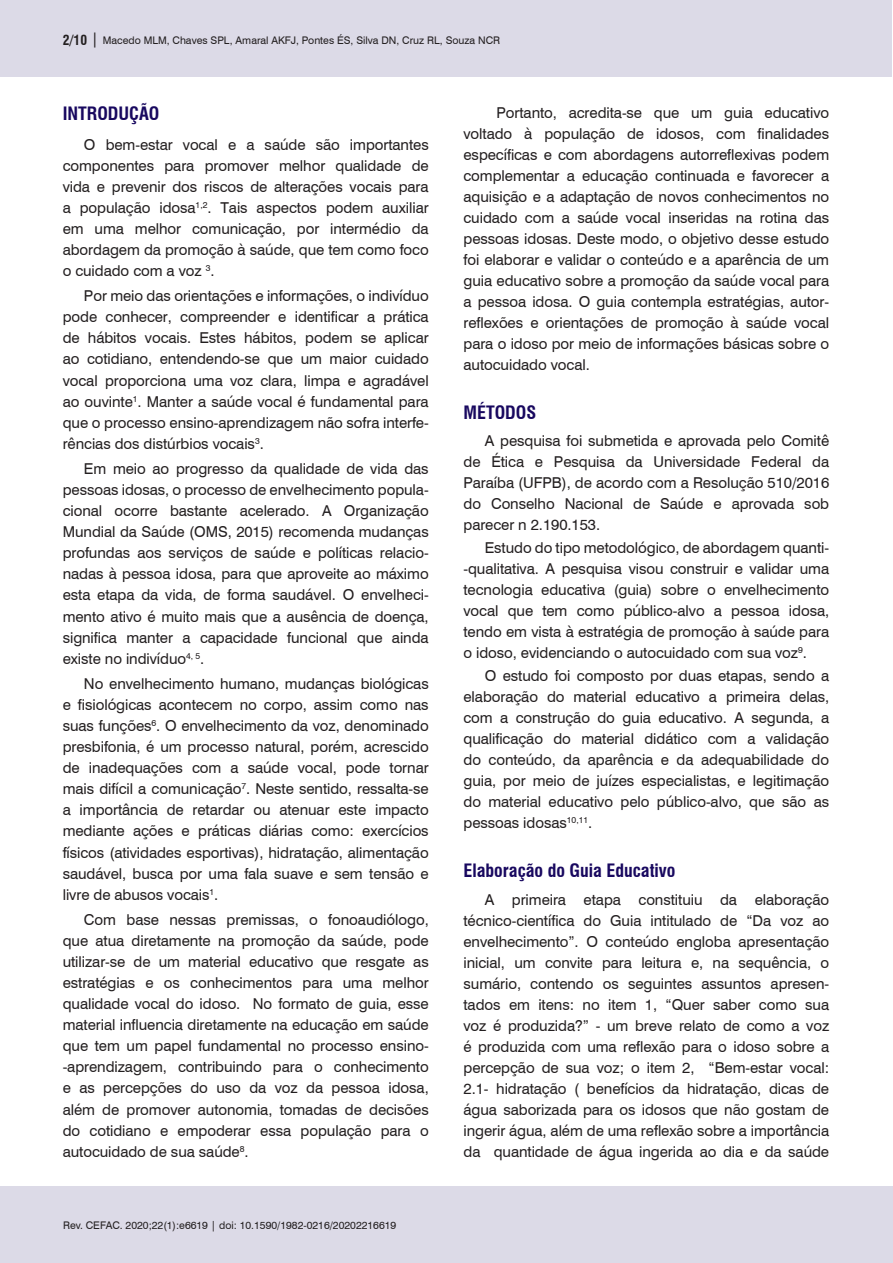
<style>
.page{position:relative;width:893px;height:1263px;background:#fff}
.page>*{position:absolute;margin:0;border:0;box-sizing:border-box;transform-origin:0 0}
.Nivel_2{font:700 condensed 18px "Swiss 721 BT";color:#18085f}
.Nivel_1{font:700 condensed 18px "Swiss 721 BT";color:#18085f}
.Corpo_do_texto{font:15px/21px "Swiss 721 BT";letter-spacing:-.005em;color:#231f20;text-align:justify}
.t1{font:10.5px "Swiss 721 BT";color:#231f20}
.s1{font-weight:700;font-stretch:condensed;font-size:13.5px}
.s2{font-size:15px}
</style>
<div class="page">
<div style="left:0;top:1186px;width:892px;height:77px;background:#dcdae7"></div>
<div style="left:0;top:0;width:892px;height:77px;background:#dcdae7"></div>
<p class="t1" style="left:63px;top:33px;width:439px"><span class="s1">2/10</span> <span class="s2">|</span> Macedo MLM, Chaves SPL, Amaral AKFJ, Pontes ÉS, Silva DN, Cruz RL, Souza NCR</p>
<p class="Nivel_1" style="left:63px;top:103px;width:98px">INTRODUÇÃO</p>
<p class="Corpo_do_texto" style="left:63px;top:133px;width:368px;text-indent:21px">O bem-estar vocal e a saúde são importantes componentes para promover melhor qualidade de vida e prevenir dos riscos de alterações vocais para a população idosa<sup>1,2</sup>. Tais aspectos podem auxiliar em uma melhor comunicação, por intermédio da abordagem da promoção à saúde, que tem como foco o cuidado com a voz <sup>3</sup>.</p>
<p class="Corpo_do_texto" style="left:63px;top:285px;width:368px;text-indent:21px">Por meio das orientações e informações, o indivíduo pode conhecer, compreender e identificar a prática de hábitos vocais. Estes hábitos, podem se aplicar ao cotidiano, entendendo-se que um maior cuidado vocal proporciona uma voz clara, limpa e agradável ao ouvinte<sup>1</sup>. Manter a saúde vocal é fundamental para que o processo ensino-aprendizagem não sofra interfe&shy;rências dos distúrbios vocais<sup>3</sup>.</p>
<p class="Corpo_do_texto" style="left:63px;top:458px;width:368px;text-indent:21px">Em meio ao progresso da qualidade de vida das pessoas idosas, o processo de envelhecimento popula&shy;cional ocorre bastante acelerado. A Organização Mundial da Saúde (OMS, 2015) recomenda mudanças profundas aos serviços de saúde e políticas relacio&shy;nadas à pessoa idosa, para que aproveite ao máximo esta etapa da vida, de forma saudável. O envelheci&shy;mento ativo é muito mais que a ausência de doença, significa manter a capacidade funcional que ainda existe no indivíduo<sup>4,</sup> <sup>5</sup>.</p>
<p class="Corpo_do_texto" style="left:63px;top:672px;width:368px;text-indent:21px">No envelhecimento humano, mudanças biológicas e fisiológicas acontecem no corpo, assim como nas suas funções<sup>6</sup>. O envelhecimento da voz, denominado presbifonia, é um processo natural, porém, acrescido de inadequações com a saúde vocal, pode tornar mais difícil a comunicação<sup>7</sup>. Neste sentido, ressalta-se a importância de retardar ou atenuar este impacto mediante ações e práticas diárias como: exercícios físicos (atividades esportivas), hidratação, alimentação saudável, busca por uma fala suave e sem tensão e livre de abusos vocais<sup>1</sup>.</p>
<p class="Corpo_do_texto" style="left:63px;top:908px;width:368px;text-indent:21px">Com base nessas premissas, o fonoaudiólogo, que atua diretamente na promoção da saúde, pode utilizar-se de um material educativo que resgate as estratégias e os conhecimentos para uma melhor qualidade vocal do idoso. No formato de guia, esse material influencia diretamente na educação em saúde que tem um papel fundamental no processo ensino--aprendizagem, contribuindo para o conhecimento e as percepções do uso da voz da pessoa idosa, além de promover autonomia, tomadas de decisões do cotidiano e empoderar essa população para o autocuidado de sua saúde<sup>8</sup>.</p>
<p class="t1" style="left:63px;top:1218px;width:335px">Rev. CEFAC. 2020;22(1):e6619 | doi: 10.1590/1982-0216/20202216619</p>
<p class="Corpo_do_texto" style="left:463px;top:101px;width:367px;text-indent:33px">Portanto, acredita-se que um guia educativo voltado à população de idosos, com finalidades específicas e com abordagens autorreflexivas podem complementar a educação continuada e favorecer a aquisição e a adaptação de novos conhecimentos no cuidado com a saúde vocal inseridas na rotina das pessoas idosas. Deste modo, o objetivo desse estudo foi elaborar e validar o conteúdo e a aparência de um guia educativo sobre a promoção da saúde vocal para a pessoa idosa. O guia contempla estratégias, autor&shy;reflexões e orientações de promoção à saúde vocal para o idoso por meio de informações básicas sobre o autocuidado vocal.</p>
<p class="Nivel_1" style="left:463px;top:401px;width:74px">MÉTODOS</p>
<p class="Corpo_do_texto" style="left:463px;top:430px;width:367px;text-indent:21px">A pesquisa foi submetida e aprovada pelo Comitê de Ética e Pesquisa da Universidade Federal da Paraíba (UFPB), de acordo com a Resolução 510/2016 do Conselho Nacional de Saúde e aprovada sob parecer n 2.190.153.</p>
<p class="Corpo_do_texto" style="left:463px;top:537px;width:367px;text-indent:21px">Estudo do tipo metodológico, de abordagem quanti--qualitativa. A pesquisa visou construir e validar uma tecnologia educativa (guia) sobre o envelhecimento vocal que tem como público-alvo a pessoa idosa, tendo em vista à estratégia de promoção à saúde para o idoso, evidenciando o autocuidado com sua voz<sup>9</sup>.</p>
<p class="Corpo_do_texto" style="left:463px;top:665px;width:367px;text-indent:21px">O estudo foi composto por duas etapas, sendo a elaboração do material educativo a primeira delas, com a construção do guia educativo. A segunda, a qualificação do material didático com a validação do conteúdo, da aparência e da adequabilidade do guia, por meio de juízes especialistas, e legitimação do material educativo pelo público-alvo, que são as pessoas idosas<sup>10,11</sup>.</p>
<p class="Nivel_2" style="left:463px;top:860px;width:214px">Elaboração do Guia Educativo</p>
<p class="Corpo_do_texto" style="left:463px;top:888px;width:367px;text-indent:21px">A primeira etapa constituiu da elaboração técnico-científica do Guia intitulado de “Da voz ao envelhecimento”. O conteúdo engloba apresentação inicial, um convite para leitura e, na sequência, o sumário, contendo os seguintes assuntos apresen&shy;tados em itens: no item 1, “Quer saber como sua voz é produzida?” - um breve relato de como a voz é produzida com uma reflexão para o idoso sobre a percepção de sua voz; o item 2, “Bem-estar vocal:<br>2.1- hidratação ( benefícios da hidratação, dicas de água saborizada para os idosos que não gostam de ingerir água, além de uma reflexão sobre a importância da quantidade de água ingerida ao dia e da saúde</p>
</div>
